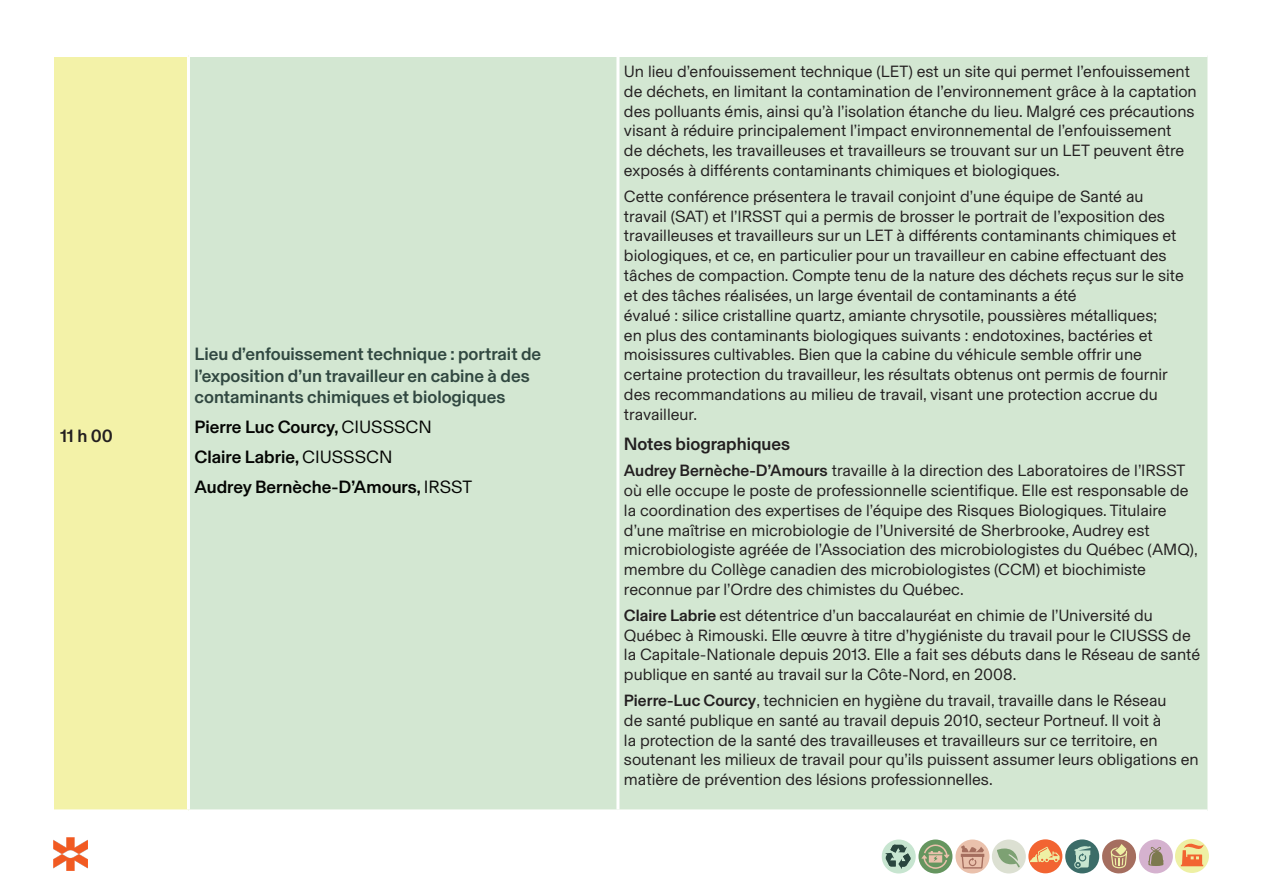
<style>
.page{position:relative;width:1263px;height:893px;background:#fff}
.page>*{position:absolute;margin:0;border:0;box-sizing:border-box;transform-origin:0 0}
.t1{font:500 18px/21.6px "Basel Grotesk";color:#314841}
.t2{font:500 18px "Basel Grotesk";color:#040503}
.t3{font:500 18px "Basel Grotesk";color:#231f20}
.t4{font:16.5px/19.8px "Basel Grotesk";color:#231f20}
.s1{font-weight:400}
.s2{font-weight:500}
</style>
<div class="page">
<div style="left:1028px;top:839px;width:34px;height:34px;background:#f26431;border-radius:50%"></div>
<div style="left:882px;top:839px;width:34px;height:34px;background:#c7e5d0;border-radius:50%"></div>
<svg style="left:918px;top:839px;width:34px;height:34px"></svg>
<svg style="left:955px;top:839px;width:34px;height:34px"></svg>
<div style="left:992px;top:839px;width:34px;height:34px;background:#dce0d2;border-radius:50%"></div>
<div style="left:1175px;top:839px;width:34px;height:34px;background:#eef0a4;border-radius:50%"></div>
<div style="left:1065px;top:839px;width:34px;height:34px;background:#3b6c68;border-radius:50%"></div>
<div style="left:1139px;top:839px;width:34px;height:34px;background:#d5b2cf;border-radius:50%"></div>
<svg style="left:921px;top:844px;width:28px;height:25px"></svg>
<svg style="left:1102px;top:839px;width:34px;height:35px"></svg>
<svg style="left:1030px;top:847px;width:29px;height:15px"></svg>
<svg style="left:885px;top:845px;width:26px;height:24px"></svg>
<svg style="left:961px;top:845px;width:23px;height:23px"></svg>
<svg style="left:1181px;top:841px;width:23px;height:25px"></svg>
<svg style="left:1148px;top:847px;width:15px;height:19px"></svg>
<svg style="left:1074px;top:846px;width:17px;height:22px"></svg>
<svg style="left:997px;top:848px;width:23px;height:19px"></svg>
<img style="left:54px;top:837px;width:33px;height:34px">
<div style="left:54px;top:56px;width:134px;height:755px;background:#f3f2a8"></div>
<div style="left:190px;top:57px;width:1017px;height:752px;background:#d3e7d2"></div>
<hr style="left:54px;top:54px;width:134px;height:3px;background:#fff">
<hr style="left:187px;top:57px;width:3px;height:752px;background:#fff">
<hr style="left:616px;top:57px;width:3px;height:752px;background:#fff">
<hr style="left:54px;top:809px;width:134px;height:3px;background:#fff">
<p class="t3" style="left:60px;top:423px;width:55px">11 h 00</p>
<p class="t1" style="left:194px;top:342px;width:348px">Lieu d’enfouissement technique : portrait de l’exposition d’un travailleur en cabine à des contaminants chimiques et biologiques</p>
<p class="t2" style="left:194px;top:415px;width:239px">Pierre Luc Courcy, <span class="s1">CIUSSSCN</span></p>
<p class="t2" style="left:194px;top:445px;width:199px">Claire Labrie, <span class="s1">CIUSSSCN</span></p>
<p class="t2" style="left:194px;top:475px;width:279px">Audrey Bernèche-D’Amours, <span class="s1">IRSST</span></p>
<p class="t4" style="left:624px;top:61px;width:574px">Un lieu d’enfouissement technique (LET) est un site qui permet l’enfouissement de déchets, en limitant la contamination de l’environnement grâce à la captation des polluants émis, ainsi qu’à l’isolation étanche du lieu. Malgré ces précautions visant à réduire principalement l’impact environnemental de l’enfouissement<br>de déchets, les travailleuses et travailleurs se trouvant sur un LET peuvent être exposés à différents contaminants chimiques et biologiques.</p>
<p class="t4" style="left:624px;top:186px;width:561px">Cette conférence présentera le travail conjoint d’une équipe de Santé au travail (SAT) et l’IRSST qui a permis de brosser le portrait de l’exposition des travailleuses et travailleurs sur un LET à différents contaminants chimiques et biologiques, et ce, en particulier pour un travailleur en cabine effectuant des tâches de compaction. Compte tenu de la nature des déchets reçus sur le site et des tâches réalisées, un large éventail de contaminants a été</p>
<p class="t4" style="left:624px;top:304px;width:545px">évalué : silice cristalline quartz, amiante chrysotile, poussières métalliques; en plus des contaminants biologiques suivants : endotoxines, bactéries et moisissures cultivables. Bien que la cabine du véhicule semble offrir une certaine protection du travailleur, les résultats obtenus ont permis de fournir des recommandations au milieu de travail, visant une protection accrue du travailleur.</p>
<p class="t3" style="left:624px;top:432px;width:168px">Notes biographiques</p>
<p class="t4" style="left:624px;top:460px;width:575px"><span class="s2">Audrey Bernèche-D’Amours</span> travaille à la direction des Laboratoires de l’IRSST où elle occupe le poste de professionnelle scientifique. Elle est responsable de la coordination des expertises de l’équipe des Risques Biologiques. Titulaire d’une maîtrise en microbiologie de l’Université de Sherbrooke, Audrey est microbiologiste agréée de l’Association des microbiologistes du Québec (AMQ), membre du Collège canadien des microbiologistes (CCM) et biochimiste reconnue par l’Ordre des chimistes du Québec.</p>
<p class="t4" style="left:624px;top:604px;width:578px"><span class="s2">Claire Labrie</span> est détentrice d’un baccalauréat en chimie de l’Université du Québec à Rimouski. Elle œuvre à titre d’hygiéniste du travail pour le CIUSSS de la Capitale-Nationale depuis 2013. Elle a fait ses débuts dans le Réseau de santé publique en santé au travail sur la Côte-Nord, en 2008.</p>
<p class="t4" style="left:624px;top:690px;width:576px"><span class="s2">Pierre-Luc Courcy</span>, technicien en hygiène du travail, travaille dans le Réseau<br>de santé publique en santé au travail depuis 2010, secteur Portneuf. Il voit à<br>la protection de la santé des travailleuses et travailleurs sur ce territoire, en soutenant les milieux de travail pour qu’ils puissent assumer leurs obligations en matière de prévention des lésions professionnelles.</p>
</div>
